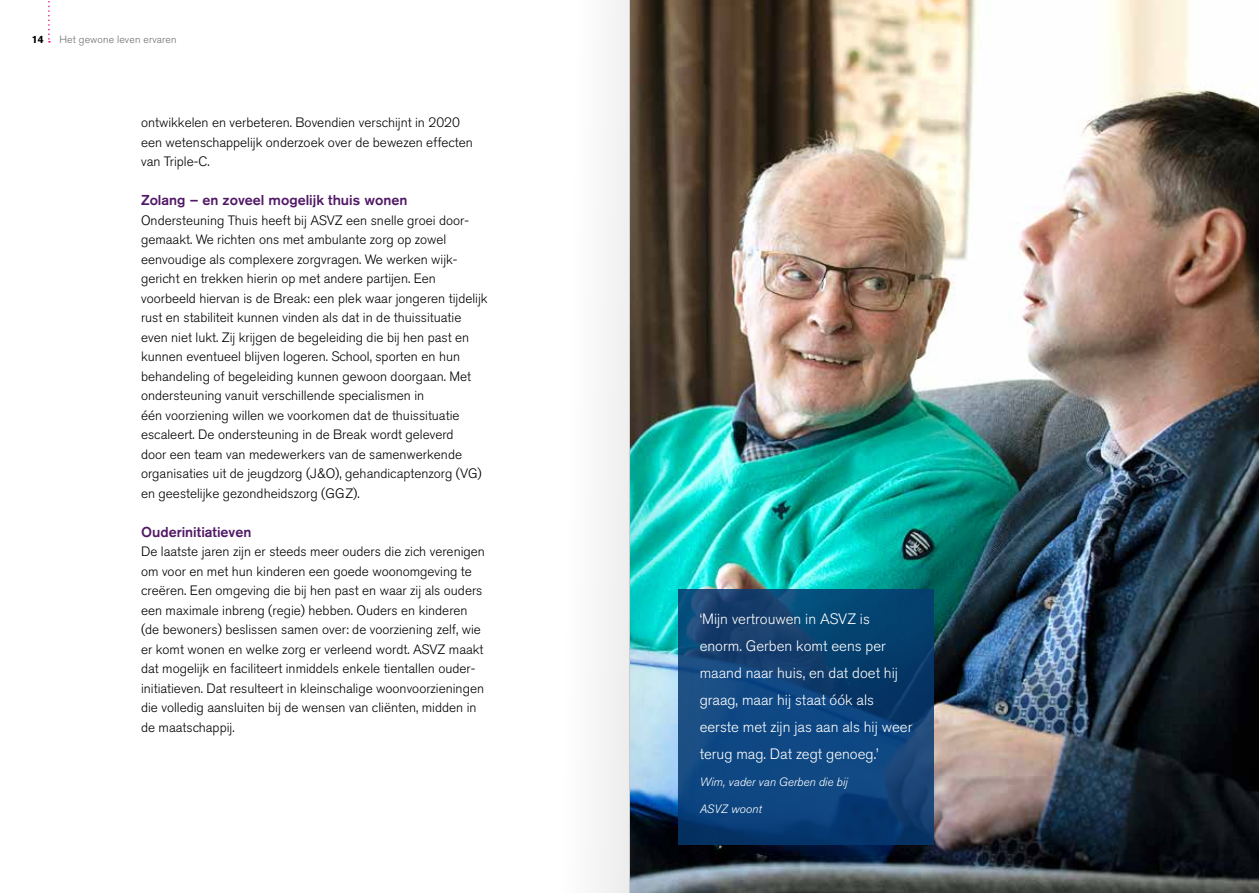
<style>
.page{position:relative;width:1259px;height:893px;background:#fff}
.page>*{position:absolute;margin:0;border:0;box-sizing:border-box;transform-origin:0 0}
.t1{font:300 15px/27px "Akzidenz Grotesk BE";color:#fff}
.t2{font:500 14.25px "Akzidenz Grotesk BE";color:#511966}
.t3{font:300 13.5px/19.5px "Akzidenz Grotesk BE";color:#000}
.t4{font:italic 300 12px "Akzidenz Grotesk BE";color:#fff}
.t5{font:300 10.5px "Akzidenz Grotesk BE";letter-spacing:.01em;color:#706f6f}
.t6{font:700 10.5px "Akzidenz Grotesk BE";color:#000}
</style>
<div class="page">
<svg style="left:48px;top:1px;width:2px;height:42px"></svg>
<img style="left:755px;top:0;width:504px;height:893px">
<svg style="left:755px;top:589px;width:178px;height:255px;background:#0c4175"></svg>
<img style="left:629px;top:0;width:126px;height:893px">
<div style="left:503px;top:0;width:126px;height:893px;background:linear-gradient(to right,#fff,#f3f3f3)"></div>
<p class="t6" style="left:32px;top:33px;width:13px">14</p>
<p class="t5" style="left:60px;top:33px;width:119px">Het gewone leven ervaren</p>
<p class="t3" style="left:141px;top:113px;width:333px">ontwikkelen en verbeteren. Bovendien verschijnt in 2020 een wetenschappelijk onderzoek over de bewezen effecten van Triple-C.</p>
<p class="t2" style="left:141px;top:192px;width:268px">Zolang – en zoveel mogelijk thuis wonen</p>
<p class="t3" style="left:141px;top:211px;width:348px">Ondersteuning Thuis heeft bij ASVZ een snelle groei door&shy;gemaakt. We richten ons met ambulante zorg op zowel eenvoudige als complexere zorgvragen. We werken wijk&shy;gericht en trekken hierin op met andere partijen. Een voorbeeld hiervan is de Break: een plek waar jongeren tijdelijk rust en stabiliteit kunnen vinden als dat in de thuissituatie even niet lukt. Zij krijgen de begeleiding die bij hen past en kunnen eventueel blijven logeren. School, sporten en hun behandeling of begeleiding kunnen gewoon doorgaan. Met ondersteuning vanuit verschillende specialismen in<br>één voorziening willen we voorkomen dat de thuissituatie escaleert. De ondersteuning in de Break wordt geleverd<br>door een team van medewerkers van de samenwerkende organisaties uit de jeugdzorg (J&amp;O), gehandicaptenzorg (VG) en geestelijke gezondheidszorg (GGZ).</p>
<p class="t2" style="left:141px;top:523px;width:112px">Ouderinitiatieven</p>
<p class="t3" style="left:141px;top:542px;width:345px">De laatste jaren zijn er steeds meer ouders die zich verenigen om voor en met hun kinderen een goede woonomgeving te creëren. Een omgeving die bij hen past en waar zij als ouders een maximale inbreng (regie) hebben. Ouders en kinderen (de bewoners) beslissen samen over: de voorziening zelf, wie er komt wonen en welke zorg er verleend wordt. ASVZ maakt dat mogelijk en faciliteert inmiddels enkele tientallen ouder&shy;initiatieven. Dat resulteert in kleinschalige woonvoorzieningen die volledig aansluiten bij de wensen van cliënten, midden in de maatschappij.</p>
<p class="t1" style="left:699px;top:605px;width:214px">‘Mijn vertrouwen in ASVZ is enorm. Gerben komt eens per maand naar huis, en dat doet hij graag, maar hij staat óók als eerste met zijn jas aan als hij weer terug mag. Dat zegt genoeg.’</p>
<p class="t4" style="left:699px;top:775px;width:149px">Wim, vader van Gerben die bij</p>
<p class="t4" style="left:699px;top:802px;width:63px">ASVZ woont</p>
</div>
